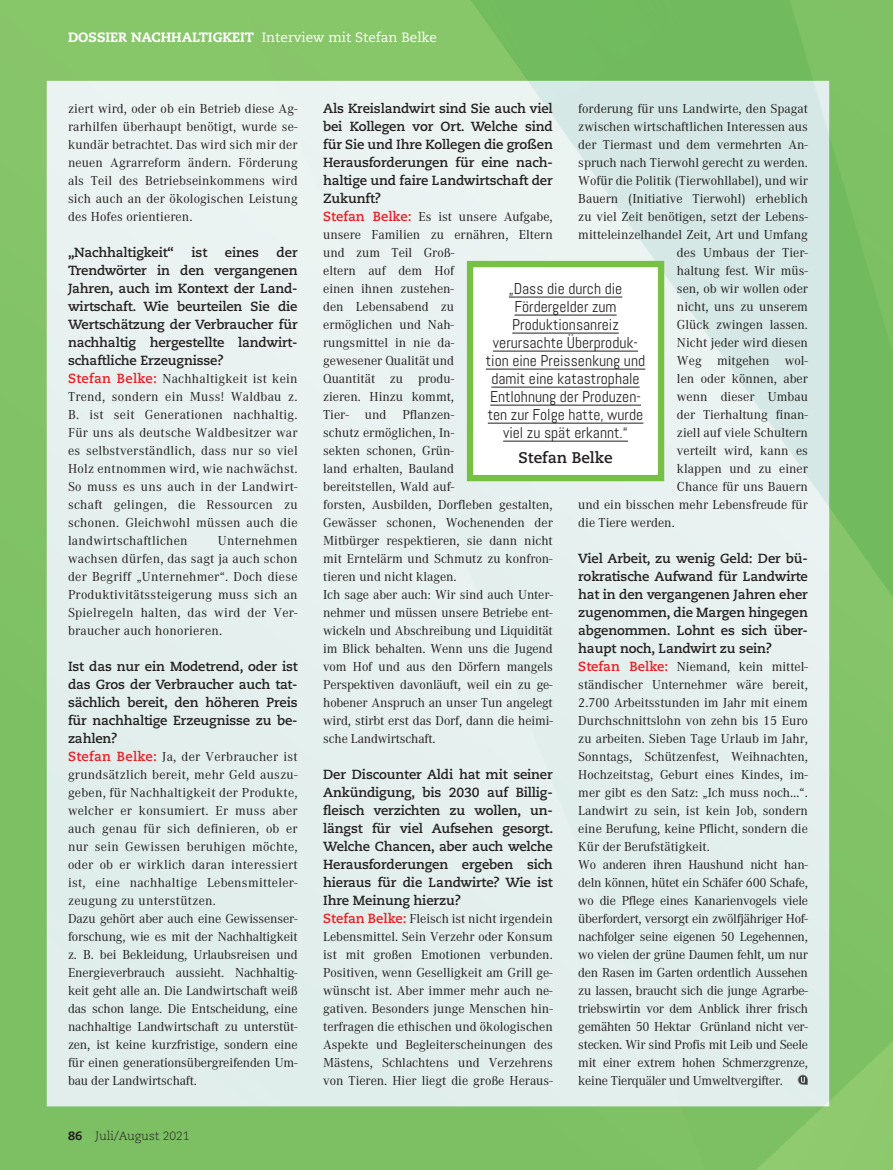
<style>
.page{position:relative;width:893px;height:1170px;background:#fff}
.page>*{position:absolute;margin:0;border:0;box-sizing:border-box;transform-origin:0 0}
.t1{font:15.6px/18px "Abel";color:#231f20;text-align:center}
.t2{font:700 15.45px "Caecilia LT Std";color:#231f20}
.t3{font:13.5px/18px "Corporate A";color:#231f20;text-align:justify}
.t4{font:13.5px/18px "Corporate A";letter-spacing:-.02em;color:#231f20}
.t5{font:13.5px "Caecilia LT Std";color:#fff}
.t6{font:700 13.2px/18px "Caecilia LT Std";letter-spacing:-.01em;color:#231f20;text-align:justify}
.t7{font:300 12px "Caecilia LT Std";color:#231f20}
.s1{font-weight:800}
.s2{font-family:"Caecilia LT Std";font-weight:700;font-size:13.2px;color:#ee1d23}
</style>
<div class="page">
<img style="left:0;top:0;width:893px;height:1169px">
<svg style="left:464px;top:258px;width:203px;height:226px"></svg>
<svg style="left:798px;top:1074px;width:10px;height:10px"></svg>
<p class="t5" style="left:68px;top:29px;width:371px"><span class="s1">DOSSIER NACHHALTIGKEIT</span> Interview mit Stefan Belke</p>
<p class="t3" style="left:68px;top:99px;width:231px">ziert wird, oder ob ein Betrieb diese Ag&shy;rarhilfen überhaupt benötigt, wurde se&shy;kundär betrachtet. Das wird sich mir der neuen Agrarreform ändern. Förderung als Teil des Betriebseinkommens wird sich auch an der ökologischen Leistung des Hofes orientieren.</p>
<p class="t6" style="left:68px;top:243px;width:107px">„Nachhaltigkeit“</p>
<p class="t6" style="left:192px;top:243px;width:17px">ist</p>
<p class="t6" style="left:225px;top:243px;width:35px">eines</p>
<p class="t6" style="left:68px;top:243px;width:231px;text-indent:209px">der Trendwörter in den vergangenen Jahren, auch im Kontext der Land&shy;wirtschaft. Wie beurteilen Sie die Wertschätzung der Verbraucher für nachhaltig hergestellte landwirt&shy;schaftliche Erzeugnisse?</p>
<p class="t3" style="left:68px;top:369px;width:231px"><span class="s2">Stefan Belke:</span> Nachhaltigkeit ist kein Trend, sondern ein Muss! Waldbau z.<br>B. ist seit Generationen nachhaltig.<br>Für uns als deutsche Waldbesitzer war es selbstverständlich, dass nur so viel Holz entnommen wird, wie nachwächst.<br>So muss es uns auch in der Landwirt&shy;schaft gelingen, die Ressourcen zu schonen. Gleichwohl müssen auch die landwirtschaftlichen</p>
<p class="t3" style="left:68px;top:531px;width:231px;text-indent:150px">Unternehmen wachsen dürfen, das sagt ja auch schon der Begriff „Unternehmer“. Doch diese Produktivitätssteigerung muss sich an Spielregeln halten, das wird der Ver&shy;braucher auch honorieren.</p>
<p class="t6" style="left:68px;top:657px;width:231px">Ist das nur ein Modetrend, oder ist das Gros der Verbraucher auch tat&shy;sächlich bereit, den höheren Preis für nachhaltige Erzeugnisse zu be&shy;zahlen?</p>
<p class="t3" style="left:68px;top:747px;width:231px;text-align:left"><span class="s2">Stefan Belke:</span> Ja, der Verbraucher ist grundsätzlich bereit, mehr Geld auszu&shy;geben, für Nachhaltigkeit der Produkte, welcher er konsumiert. Er muss aber auch genau für sich definieren, ob er nur sein Gewissen beruhigen möchte, oder ob er wirklich daran interessiert ist, eine nachhaltige Lebensmitteler&shy;zeugung zu unterstützen.<br>Dazu gehört aber auch eine Gewissenser&shy;forschung, wie es mit der Nachhaltigkeit z. B. bei Bekleidung, Urlaubsreisen und Energieverbrauch aussieht. Nachhaltig&shy;keit geht alle an. Die Landwirtschaft weiß das schon lange. Die Entscheidung, eine nachhaltige Landwirtschaft zu unterstüt&shy;zen, ist keine kurzfristige, sondern eine für einen generationsübergreifenden Um&shy;bau der Landwirtschaft.</p>
<p class="t7" style="left:68px;top:1129px;width:123px"><span class="s1">86</span> Juli/August 2021</p>
<p class="t6" style="left:323px;top:99px;width:231px">Als Kreislandwirt sind Sie auch viel bei Kollegen vor Ort. Welche sind für Sie und Ihre Kollegen die großen Herausforderungen für eine nach&shy;haltige und faire Landwirtschaft der Zukunft?</p>
<p class="t3" style="left:323px;top:207px;width:231px;text-align:left"><span class="s2">Stefan Belke:</span> Es ist unsere Aufgabe, unsere Familien zu ernähren, Eltern und zum Teil Groß-<br>eltern auf dem Hof<br>einen ihnen zustehen-<br>den Lebensabend zu<br>ermöglichen und Nah-<br>rungsmittel in nie da-<br>gewesener Qualität und<br>Quantität zu produ-<br>zieren. Hinzu kommt,<br>Tier- und Pflanzen-<br>schutz ermöglichen, In-<br>sekten schonen, Grün-<br>land erhalten, Bauland<br>bereitstellen, Wald auf-<br>forsten, Ausbilden, Dorfleben gestalten,<br>Gewässer schonen, Wochenenden der<br>Mitbürger respektieren, sie dann nicht mit Erntelärm und Schmutz zu konfron&shy;tieren und nicht klagen.<br>Ich sage aber auch: Wir sind auch Unter&shy;nehmer und müssen unsere Betriebe ent&shy;wickeln und Abschreibung und Liquidität im Blick behalten. Wenn uns die Jugend vom Hof und aus den Dörfern mangels<br>Perspektiven davonläuft, weil ein zu ge&shy;hobener Anspruch an unser Tun angelegt wird, stirbt erst das Dorf, dann die heimi&shy;sche Landwirtschaft.</p>
<p class="t6" style="left:323px;top:765px;width:232px">Der Discounter Aldi hat mit seiner Ankündigung, bis 2030 auf Billig&shy;fleisch verzichten zu wollen, un&shy;längst für viel Aufsehen gesorgt.<br>Welche Chancen, aber auch welche Herausforderungen ergeben sich hieraus für die Landwirte? Wie ist Ihre Meinung hierzu?</p>
<p class="t3" style="left:323px;top:909px;width:231px"><span class="s2">Stefan Belke:</span> Fleisch ist nicht irgendein Lebensmittel. Sein Verzehr oder Konsum ist mit großen Emotionen verbunden.<br>Positiven, wenn Geselligkeit am Grill ge&shy;wünscht ist. Aber immer mehr auch ne&shy;gativen. Besonders junge Menschen hin&shy;terfragen die ethischen und ökologischen Aspekte und Begleiterscheinungen des Mästens, Schlachtens und Verzehrens von Tieren. Hier liegt die große Heraus-</p>
<p class="t3" style="left:578px;top:99px;width:231px">forderung für uns Landwirte, den Spagat</p>
<p class="t3" style="left:578px;top:117px;width:231px">zwischen wirtschaftlichen Interessen aus</p>
<p class="t3" style="left:578px;top:135px;width:231px">der Tiermast und dem vermehrten An-</p>
<p class="t3" style="left:578px;top:153px;width:231px">spruch nach Tierwohl gerecht zu werden.</p>
<p class="t3" style="left:578px;top:171px;width:231px">Wofür die Politik (Tierwohllabel), und wir</p>
<p class="t3" style="left:578px;top:189px;width:231px">Bauern (Initiative Tierwohl) erheblich</p>
<p class="t3" style="left:578px;top:207px;width:231px">zu viel Zeit benötigen, setzt der Lebens-</p>
<p class="t3" style="left:578px;top:225px;width:231px">mitteleinzelhandel Zeit, Art und Umfang</p>
<p class="t3" style="left:677px;top:243px;width:132px">des Umbaus der Tier-</p>
<p class="t3" style="left:677px;top:261px;width:132px">haltung fest. Wir müs-</p>
<p class="t3" style="left:677px;top:279px;width:132px">sen, ob wir wollen oder</p>
<p class="t3" style="left:677px;top:297px;width:132px">nicht, uns zu unserem</p>
<p class="t3" style="left:677px;top:315px;width:132px">Glück zwingen lassen.</p>
<p class="t3" style="left:677px;top:333px;width:132px">Nicht jeder wird diesen</p>
<p class="t3" style="left:677px;top:351px;width:132px">Weg mitgehen wol-</p>
<p class="t3" style="left:677px;top:369px;width:132px">len oder können, aber</p>
<p class="t3" style="left:677px;top:387px;width:132px">wenn dieser Umbau</p>
<p class="t3" style="left:677px;top:405px;width:132px">der Tierhaltung finan-</p>
<p class="t3" style="left:677px;top:423px;width:132px">ziell auf viele Schultern</p>
<p class="t3" style="left:677px;top:441px;width:132px">verteilt wird, kann es</p>
<p class="t3" style="left:677px;top:459px;width:132px">klappen und zu einer</p>
<p class="t3" style="left:677px;top:477px;width:132px">Chance für uns Bauern</p>
<p class="t3" style="left:578px;top:495px;width:231px">und ein bisschen mehr Lebensfreude für</p>
<p class="t3" style="left:578px;top:513px;width:98px">die Tiere werden.</p>
<p class="t6" style="left:578px;top:549px;width:231px">Viel Arbeit, zu wenig Geld: Der bü&shy;rokratische Aufwand für Landwirte hat in den vergangenen Jahren eher zugenommen, die Margen hingegen abgenommen. Lohnt es sich über&shy;haupt noch, Landwirt zu sein?</p>
<p class="t4" style="left:578px;top:657px;width:231px"><span class="s2">Stefan Belke:</span> Niemand, kein mittel&shy;ständischer Unternehmer wäre bereit, 2.700 Arbeitsstunden im Jahr mit einem Durchschnittslohn von zehn bis 15 Euro zu arbeiten. Sieben Tage Urlaub im Jahr, Sonntags, Schützenfest, Weihnachten, Hochzeitstag, Geburt eines Kindes, im&shy;mer gibt es den Satz: „Ich muss noch…“.<br>Landwirt zu sein, ist kein Job, sondern eine Berufung, keine Pflicht, sondern die Kür der Berufstätigkeit.<br>Wo anderen ihren Haushund nicht han&shy;deln können, hütet ein Schäfer 600 Schafe, wo die Pflege eines Kanarienvogels viele überfordert, versorgt ein zwölfjähriger Hof&shy;nachfolger seine eigenen 50 Legehennen, wo vielen der grüne Daumen fehlt, um nur den Rasen im Garten ordentlich Aussehen zu lassen, braucht sich die junge Agrarbe&shy;triebswirtin vor dem Anblick ihrer frisch gemähten 50 Hektar Grünland nicht ver&shy;stecken. Wir sind Profis mit Leib und Seele mit einer extrem hohen Schmerzgrenze, keine Tierquäler und Umweltvergifter.</p>
<p class="t1" style="left:486px;top:280px;width:161px">„Dass die durch die<br>Fördergelder zum<br>Produktionsanreiz verursachte Überproduk&shy;tion eine Preissenkung und damit eine katastrophale<br>Entlohnung der Produzen&shy;ten zur Folge hatte, wurde viel zu spät erkannt.“</p>
<p class="t2" style="left:518px;top:448px;width:96px">Stefan Belke</p>
</div>
